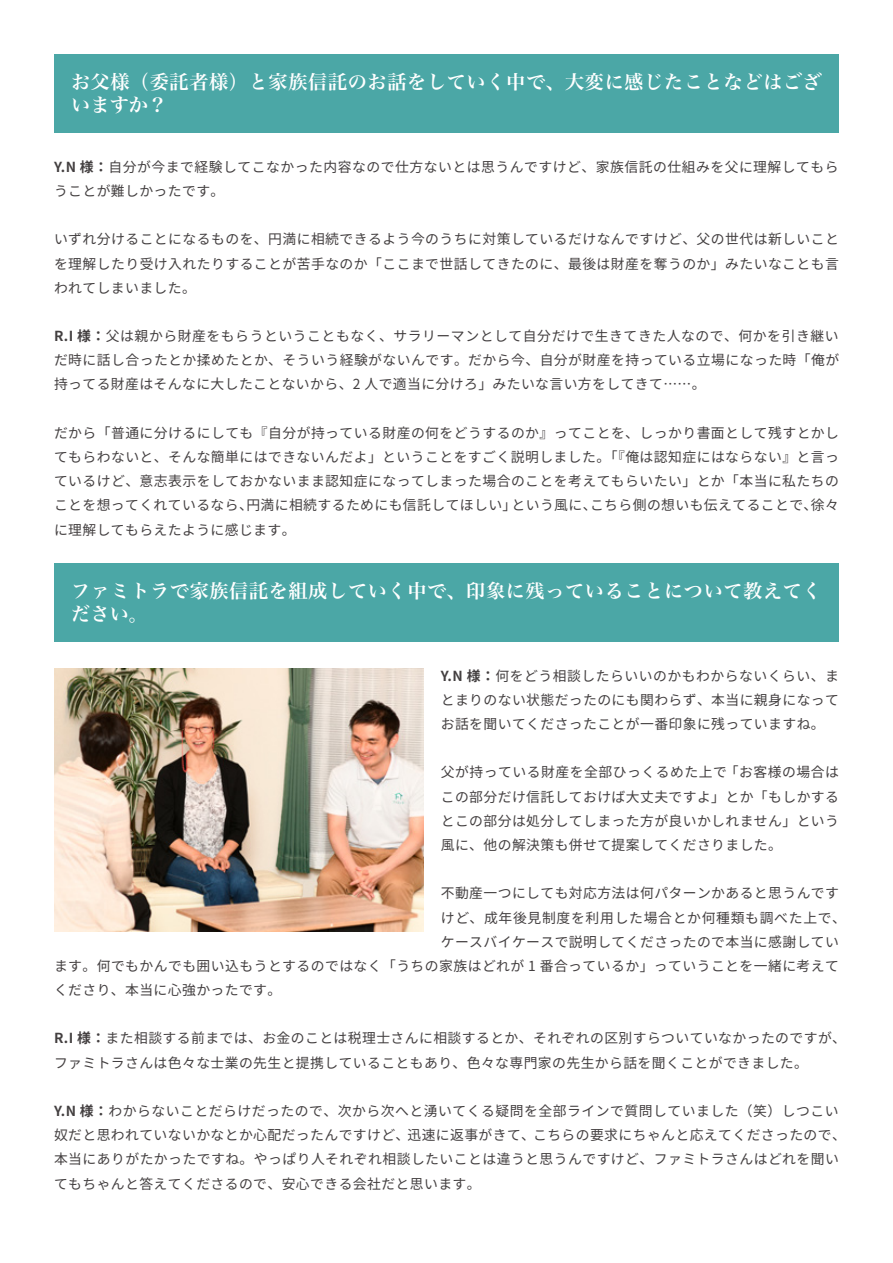
<style>
.page{position:relative;width:893px;height:1263px;background:#fff}
.page>*{position:absolute;margin:0;border:0;box-sizing:border-box;transform-origin:0 0}
.t1{font:19.2px/22.4px "Hira Min Pro W6";letter-spacing:.035em;color:#fff}
.t2{font:13.8px/24.2px "Source Han Sans JP";letter-spacing:.03em;color:#433f40;text-align:justify}
.t3{font:13.8px "Source Han Sans JP";letter-spacing:.05em;color:#433f40}
.s1{font-weight:700}
</style>
<div class="page">
<div style="left:54px;top:563px;width:785px;height:79px;background:#4ba7a6"></div>
<img style="left:54px;top:668px;width:370px;height:264px">
<div style="left:54px;top:54px;width:785px;height:79px;background:#4ba7a6"></div>
<h1 class="t1" style="left:71px;top:70px;width:752px">お父様（委託者様）と家族信託のお話をしていく中で、大変に感じたことなどはございますか？</h1>
<p class="t2" style="left:54px;top:155px;width:786px"><span class="s1">Y.N 様：</span>自分が今まで経験してこなかった内容なので仕方ないとは思うんですけど、家族信託の仕組みを父に理解してもらうことが難しかったです。</p>
<p class="t2" style="left:54px;top:227px;width:786px">いずれ分けることになるものを、円満に相続できるよう今のうちに対策しているだけなんですけど、父の世代は新しいことを理解したり受け入れたりすることが苦手なのか「ここまで世話してきたのに、最後は財産を奪うのか」みたいなことも言われてしまいました。</p>
<p class="t2" style="left:54px;top:324px;width:787px"><span class="s1">R.I 様：</span>父は親から財産をもらうということもなく、サラリーマンとして自分だけで生きてきた人なので、何かを引き継いだ時に話し合ったとか揉めたとか、そういう経験がないんです。だから今、自分が財産を持っている立場になった時「俺が持ってる財産はそんなに大したことないから、2 人で適当に分けろ」みたいな言い方をしてきて……。</p>
<p class="t2" style="left:54px;top:421px;width:787px">だから「普通に分けるにしても『自分が持っている財産の何をどうするのか』ってことを、しっかり書面として残すとかしてもらわないと、そんな簡単にはできないんだよ」ということをすごく説明しました。「『俺は認知症にはならない』と言っているけど、意志表示をしておかないまま認知症になってしまった場合のことを考えてもらいたい」とか「本当に私たちのことを想ってくれているなら、円満に相続するためにも信託してほしい」という風に、こちら側の想いも伝えてることで、徐々に理解してもらえたように感じます。</p>
<h1 class="t1" style="left:71px;top:579px;width:752px">ファミトラで家族信託を組成していく中で、印象に残っていることについて教えてください。</h1>
<p class="t2" style="left:441px;top:664px;width:400px"><span class="s1">Y.N 様：</span>何をどう相談したらいいのかもわからないくらい、まとまりのない状態だったのにも関わらず、本当に親身になってお話を聞いてくださったことが一番印象に残っていますね。</p>
<p class="t2" style="left:441px;top:760px;width:400px">父が持っている財産を全部ひっくるめた上で 「お客様の場合はこの部分だけ信託しておけば大丈夫ですよ」とか「もしかするとこの部分は処分してしまった方が良いかしれません」という風に、他の解決策も併せて提案してくださりました。</p>
<p class="t2" style="left:441px;top:881px;width:400px">不動産一つにしても対応方法は何パターンかあると思うんです</p>
<p class="t3" style="left:441px;top:910px;width:407px">けど、成年後見制度を利用した場合とか何種類も調べた上で、</p>
<p class="t2" style="left:441px;top:930px;width:400px">ケースバイケースで説明してくださったので本当に感謝してい</p>
<p class="t2" style="left:54px;top:954px;width:786px">ます。何でもかんでも囲い込もうとするのではなく「うちの家族はどれが 1 番合っているか」っていうことを一緒に考えて</p>
<p class="t2" style="left:54px;top:978px;width:229px">くださり、本当に心強かったです。</p>
<p class="t2" style="left:54px;top:1026px;width:794px"><span class="s1">R.I 様：</span>また相談する前までは、お金のことは税理士さんに相談するとか、それぞれの区別すらついていなかったのですが、ファミトラさんは色々な士業の先生と提携していることもあり、色々な専門家の先生から話を聞くことができました。</p>
<p class="t2" style="left:54px;top:1099px;width:793px;text-align:left"><span class="s1">Y.N 様：</span>わからないことだらけだったので、次から次へと湧いてくる疑問を全部ラインで質問していました（笑）しつこい奴だと思われていないかなとか心配だったんですけど、迅速に返事がきて、こちらの要求にちゃんと応えてくださったので、本当にありがたかったですね。やっぱり人それぞれ相談したいことは違うと思うんですけど、ファミトラさんはどれを聞いてもちゃんと答えてくださるので、安心できる会社だと思います。</p>
</div>
